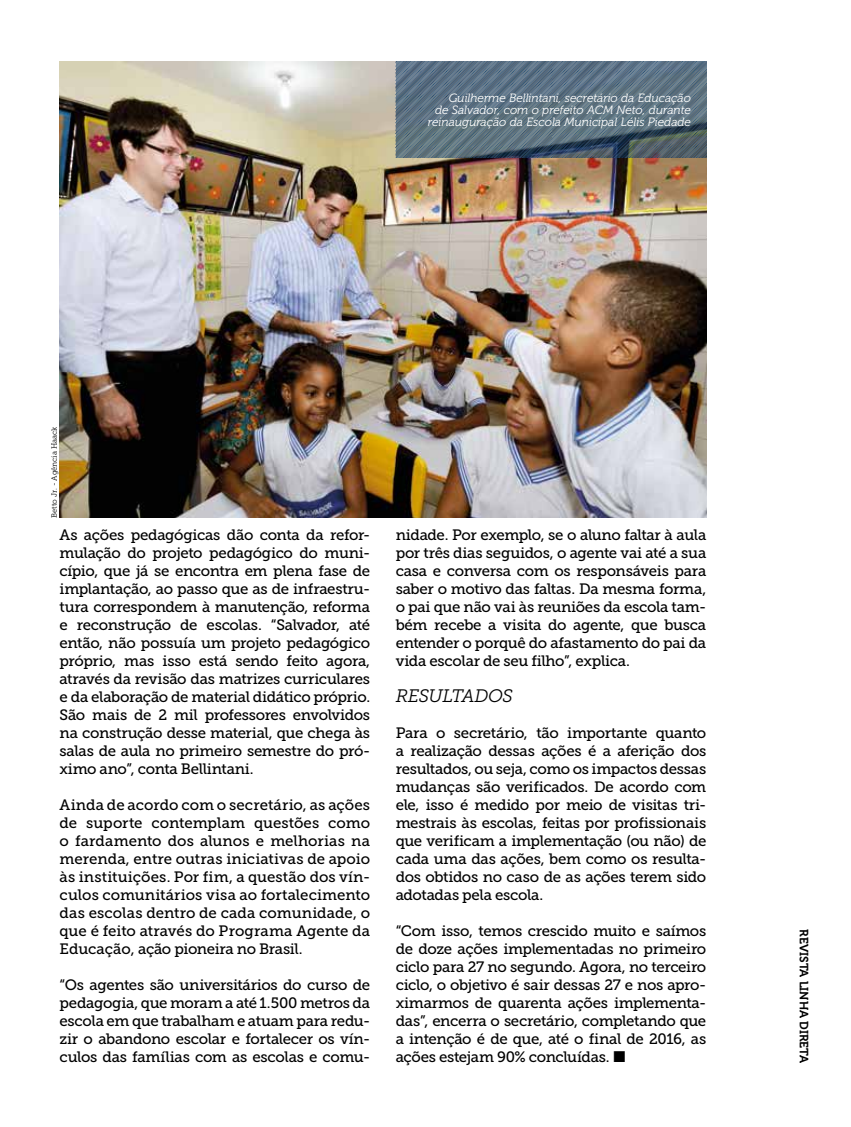
<style>
.page{position:relative;width:851px;height:1127px;background:#fff}
.page>*{position:absolute;margin:0;border:0;box-sizing:border-box;transform-origin:0 0}
.t1{font:italic 18px "Museo Slab 300";letter-spacing:-.025em;color:#000}
.t2{font:15px/18px "Museo Slab 500";letter-spacing:-.02em;color:#000;text-align:justify}
.t3{font:italic 12px/12px "Museo 300";color:#fff;text-align:right}
.t4{font:12px "Museo 700";color:#000}
.t5{font:7.5px "Museo Slab 300";color:#000}
</style>
<div class="page">
<img style="left:60px;top:61px;width:646px;height:457px">
<img style="left:395px;top:61px;width:311px;height:96px">
<p class="t3" style="left:428px;top:92px;width:264px">Guilherme Bellintani, secretário da Educação<br>de Salvador, com o prefeito ACM Neto, durante reinauguração da Escola Municipal Lélis Piedade</p>
<p class="t5" style="left:50px;top:518px;width:93px;rotate:-90deg">Betto Jr. - Agência Haack</p>
<p class="t2" style="left:60px;top:526px;width:312px">As ações pedagógicas dão conta da refor&shy;mulação do projeto pedagógico do muni&shy;cípio, que já se encontra em plena fase de implantação, ao passo que as de infraestru&shy;tura correspondem à manutenção, reforma e reconstrução de escolas. “Salvador, até então, não possuía um projeto pedagógico próprio, mas isso está sendo feito agora, através da revisão das matrizes curriculares e da elaboração de material didático próprio.<br>São mais de 2 mil professores envolvidos na construção desse material, que chega às salas de aula no primeiro semestre do pró&shy;ximo ano”, conta Bellintani.</p>
<p class="t2" style="left:60px;top:796px;width:312px">Ainda de acordo com o secretário, as ações de suporte contemplam questões como o fardamento dos alunos e melhorias na merenda, entre outras iniciativas de apoio às instituições. Por fim, a questão dos vín&shy;culos comunitários visa ao fortalecimento das escolas dentro de cada comunidade, o que é feito através do Programa Agente da Educação, ação pioneira no Brasil.</p>
<p class="t2" style="left:60px;top:976px;width:312px">“Os agentes são universitários do curso de pedagogia, que moram a até 1.500 metros da escola em que trabalham e atuam para redu&shy;zir o abandono escolar e fortalecer os vín&shy;culos das famílias com as escolas e comu-</p>
<p class="t2" style="left:395px;top:526px;width:312px">nidade. Por exemplo, se o aluno faltar à aula por três dias seguidos, o agente vai até a sua casa e conversa com os responsáveis para saber o motivo das faltas. Da mesma forma, o pai que não vai às reuniões da escola tam&shy;bém recebe a visita do agente, que busca entender o porquê do afastamento do pai da vida escolar de seu filho”, explica.</p>
<p class="t1" style="left:395px;top:686px;width:118px">RESULTADOS</p>
<p class="t2" style="left:395px;top:724px;width:312px">Para o secretário, tão importante quanto a realização dessas ações é a aferição dos resultados, ou seja, como os impactos dessas mudanças são verificados. De acordo com ele, isso é medido por meio de visitas tri&shy;mestrais às escolas, feitas por profissionais que verificam a implementação (ou não) de cada uma das ações, bem como os resulta&shy;dos obtidos no caso de as ações terem sido adotadas pela escola.</p>
<p class="t2" style="left:395px;top:922px;width:312px">“Com isso, temos crescido muito e saímos de doze ações implementadas no primeiro ciclo para 27 no segundo. Agora, no terceiro ciclo, o objetivo é sair dessas 27 e nos apro&shy;ximarmos de quarenta ações implementa&shy;das”, encerra o secretário, completando que a intenção é de que, até o final de 2016, as ações estejam 90% concluídas.</p>
<p class="t4" style="left:810px;top:929px;width:135px;rotate:90deg">REVISTA LINHA DIRETA</p>
</div>
